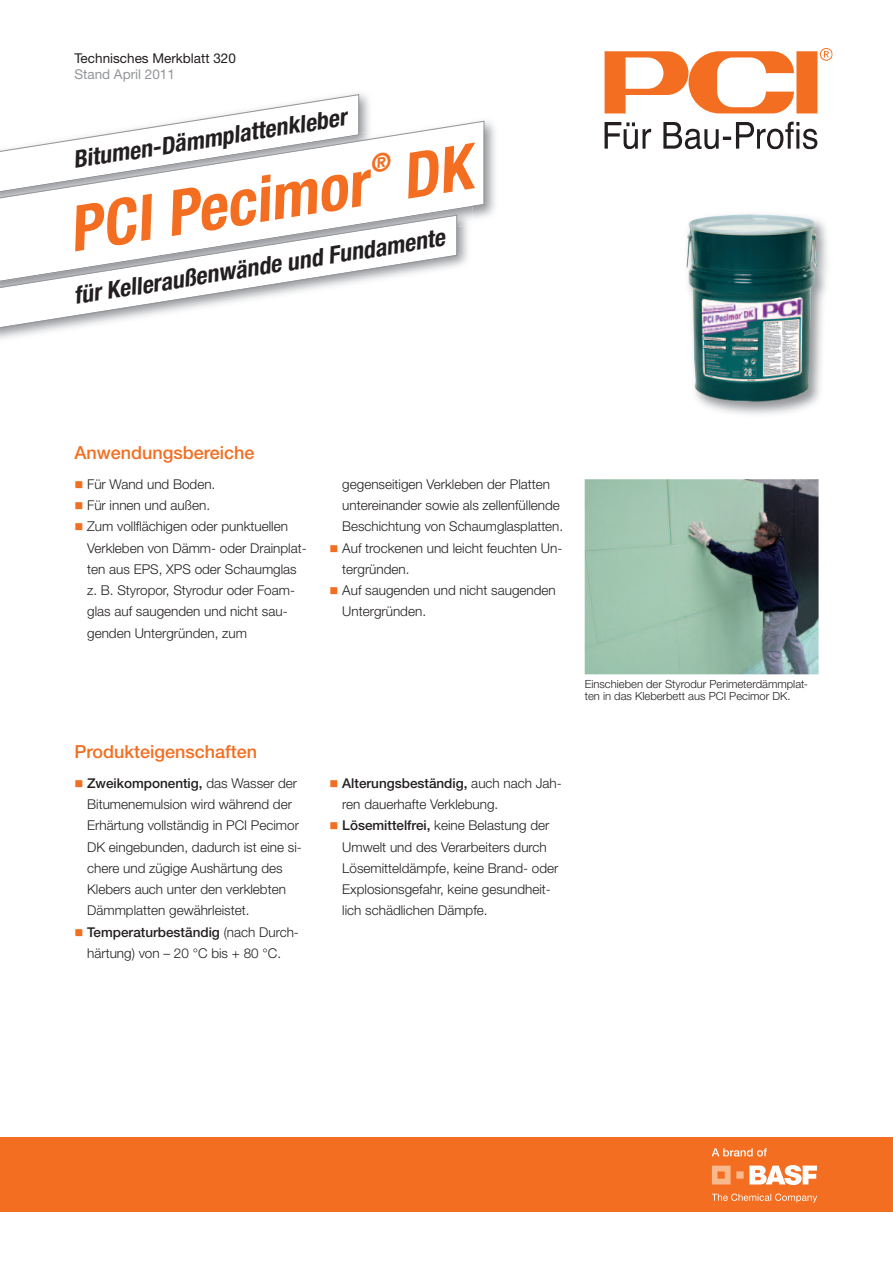
<style>
.page{position:relative;width:893px;height:1263px;background:#fff}
.page>*{position:absolute;margin:0;border:0;box-sizing:border-box;transform-origin:0 0}
.t1{font:italic 700 condensed 63px "Helvetica Neue LT Pro";color:#f36e21}
.t2{font:italic 700 condensed 24px "Helvetica Neue LT Pro";color:#231f20}
.t3{font:500 18px "Helvetica Neue LT Pro";color:#f36e21}
.t4{font:300 13.5px/21.3px "Helvetica Neue LT Pro";color:#231f20}
.t5{font:13.5px "Helvetica Neue LT Pro";color:#231f20}
.t6{font:13.5px "Helvetica Neue LT Pro";color:#939598}
.t7{font:300 11.25px/12px "Helvetica Neue LT Pro";color:#231f20}
.s1{font-weight:500}
</style>
<div class="page">
<svg style="left:248px;top:94px;width:111px;height:17px"></svg>
<img style="left:191px;top:111px;width:304px;height:106px">
<svg style="left:1px;top:120px;width:484px;height:99px"></svg>
<img style="left:686px;top:214px;width:141px;height:201px">
<img style="left:813px;top:227px;width:4px;height:40px">
<img style="left:1px;top:206px;width:471px;height:62px">
<svg style="left:1px;top:214px;width:456px;height:116px"></svg>
<svg style="left:605px;top:48px;width:228px;height:101px"></svg>
<div style="left:0;top:1137px;width:893px;height:75px;background:#f36e21"></div>
<svg style="left:712px;top:1193px;width:105px;height:10px"></svg>
<svg style="left:712px;top:1148px;width:105px;height:37px"></svg>
<img style="left:585px;top:479px;width:234px;height:195px">
<svg style="left:372px;top:151px;width:19px;height:22px"></svg>
<svg style="left:408px;top:142px;width:69px;height:57px"></svg>
<p class="t5" style="left:74px;top:53px;width:163px">Technisches Merkblatt 320</p>
<p class="t6" style="left:74px;top:69px;width:102px">Stand April 2011</p>
<h2 class="t2" style="left:72px;top:151px;width:278px;rotate:-9deg">Bitumen-Dämmplattenkleber</h2>
<h1 class="t1" style="left:65px;top:207px;width:303px;rotate:-9deg">PCI Pecimor</h1>
<h2 class="t2" style="left:72px;top:287px;width:377px;rotate:-9deg">für Kelleraußenwände und Fundamente</h2>
<h3 class="t3" style="left:74px;top:446px;width:182px">Anwendungsbereiche</h3>
<p class="t4" style="left:87px;top:475px;width:221px">Für Wand und Boden.<br>Für innen und außen.<br>Zum vollflächigen oder punktuellen<br>Verkleben von Dämm- oder Drainplat&shy;ten aus EPS, XPS oder Schaumglas z. B. Styropor, Styrodur oder Foam&shy;glas auf saugenden und nicht sau&shy;genden Untergründen, zum</p>
<p class="t4" style="left:342px;top:475px;width:222px">gegenseitigen Verkleben der Platten untereinander sowie als zellenfüllende<br>Beschichtung von Schaumglasplatten.<br>Auf trockenen und leicht feuchten Un&shy;tergründen.<br>Auf saugenden und nicht saugenden<br>Untergründen.</p>
<h3 class="t3" style="left:74px;top:745px;width:184px">Produkteigenschaften</h3>
<p class="t4" style="left:87px;top:774px;width:216px"><span class="s1">Zweikomponentig,</span> das Wasser der Bitumenemulsion wird während der Erhärtung vollständig in PCI Pecimor DK eingebunden, dadurch ist eine si&shy;chere und zügige Aushärtung des Klebers auch unter den verklebten Dämmplatten gewährleistet.<br><span class="s1">Temperaturbeständig</span> (nach Durch&shy;härtung) von – 20 °C bis + 80 °C.</p>
<p class="t4" style="left:342px;top:774px;width:221px"><span class="s1">Alterungsbeständig,</span> auch nach Jah&shy;ren dauerhafte Verklebung.<br><span class="s1">Lösemittelfrei,</span> keine Belastung der Umwelt und des Verarbeiters durch Lösemitteldämpfe, keine Brand- oder Explosionsgefahr, keine gesundheit&shy;lich schädlichen Dämpfe.</p>
<p class="t7" style="left:585px;top:679px;width:225px">Einschieben der Styrodur Perimeterdämmplat&shy;ten in das Kleberbett aus PCI Pecimor DK.</p>
</div>
